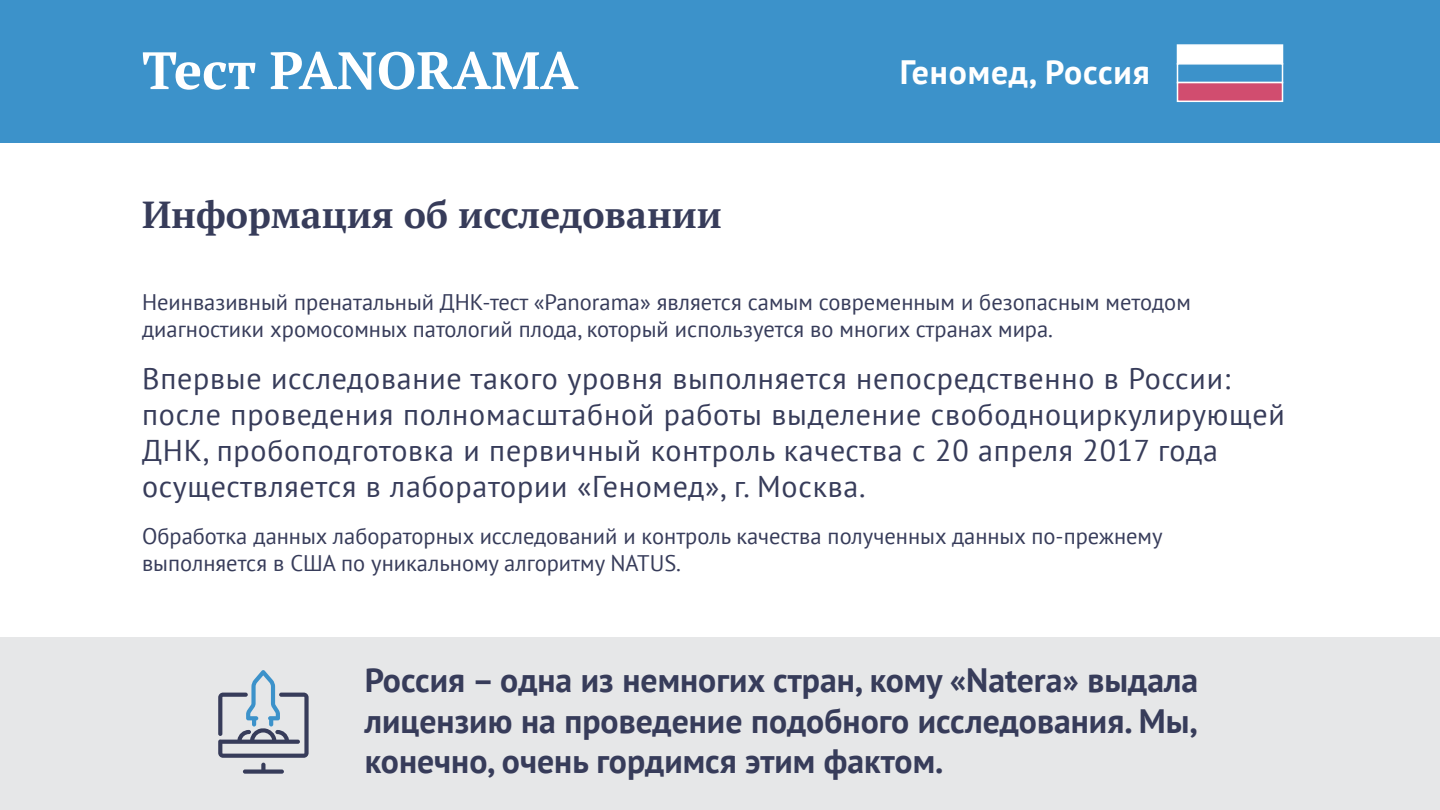
<style>
.page{position:relative;width:1440px;height:810px;background:#fff}
.page>*{position:absolute;margin:0;border:0;box-sizing:border-box;transform-origin:0 0}
.t1{font:700 52.5px "PT Serif";color:#fff}
.t2{font:700 37.5px "PT Serif";color:#373c5a}
.t3{font:700 33.75px/40.5px "PT Sans";color:#373c5a;text-align:justify}
.t4{font:700 33.75px "PT Sans";letter-spacing:.025em;color:#fff}
.t5{font:30px/36px "PT Sans";letter-spacing:.025em;color:#373c5a}
.t6{font:22.5px/27px "PT Sans";color:#373c5a}
</style>
<div class="page">
<div style="left:0;top:638px;width:1440px;height:172px;background:#e6e7e8"></div>
<div style="left:0;top:0;width:1440px;height:142px;background:#3c92ca"></div>
<div style="left:1177px;top:44px;width:106px;height:21px;background:#fff;border:2px solid #fff"></div>
<div style="left:1177px;top:63px;width:106px;height:20px;background:#3c92ca;border:2px solid #fff"></div>
<div style="left:1177px;top:82px;width:106px;height:20px;background:#d14d6f;border:2px solid #fff"></div>
<svg style="left:218px;top:670px;width:91px;height:104px"></svg>
<h1 class="t1" style="left:142px;top:36px;width:438px">Тест PANORAMA</h1>
<h3 class="t4" style="left:900px;top:50px;width:252px">Геномед, Россия</h3>
<h2 class="t2" style="left:142px;top:190px;width:582px">Информация об исследовании</h2>
<p class="t6" style="left:142px;top:288px;width:1050px">Неинвазивный пренатальный ДНК-тест «Panorama» является самым современным и безопасным методом диагностики хромосомных патологий плода, который используется во многих странах мира.</p>
<p class="t5" style="left:142px;top:359px;width:1144px">Впервые исследование такого уровня выполняется непосредственно в России: после проведения полномасштабной работы выделение свободноциркулирующей ДНК, пробоподготовка и первичный контроль качества с 20 апреля 2017 года осуществляется в лаборатории «Геномед», г. Москва.</p>
<p class="t6" style="left:142px;top:522px;width:1022px">Обработка данных лабораторных исследований и контроль качества полученных данных по-прежнему выполняется в США по уникальному алгоритму NATUS.</p>
<h3 class="t3" style="left:365px;top:660px;width:835px">Россия – одна из немногих стран, кому «Natera» выдала лицензию на проведение подобного исследования. Мы, конечно, очень гордимся этим фактом.</h3>
</div>
